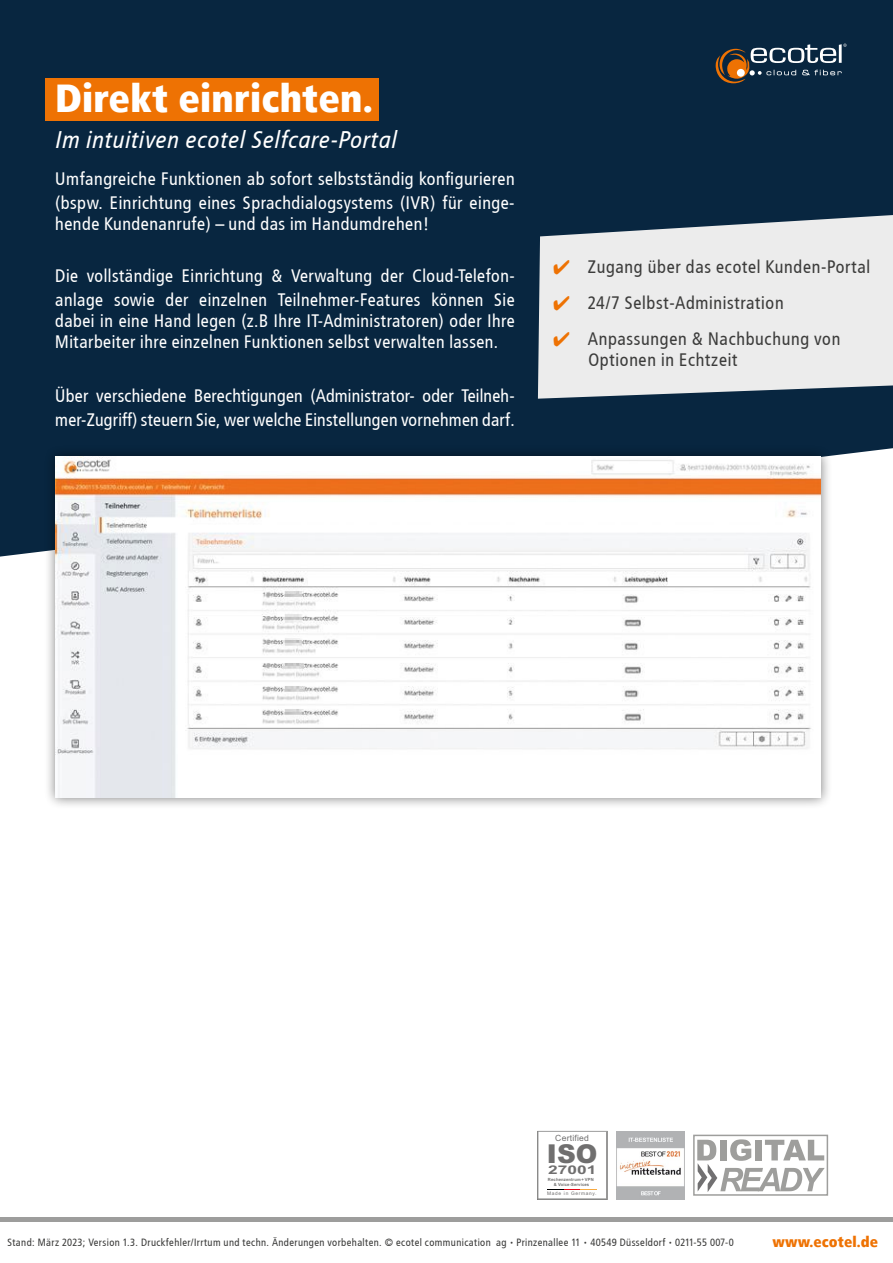
<style>
.page{position:relative;width:893px;height:1263px;background:#fff}
.page>*{position:absolute;margin:0;border:0;box-sizing:border-box;transform-origin:0 0}
.t1{font:900 39px "Transit";color:#fff}
.t2{font:900 25.95px "Arial";color:#706f6f}
.t3{font:italic 24px "Transit";color:#fff}
.t4{font:18px/24px "Transit";letter-spacing:-.01em;color:#fff}
.t5{font:18px/21px "Transit";color:#3c3c3b}
.t6{font:900 15px "Transit";color:#ee7203}
.t7{font:700 12px "Arial";color:#706f6f;scale:1.45 1}
.t8{font:10.5px "Transit";color:#3c3c3b}
.t9{font:8.55px "Arial";letter-spacing:.025em;color:#706f6f}
.t10{font:4.8px "Arial";letter-spacing:.135em;color:#706f6f}
.t11{font:700 4.35px/5.1px "Arial";letter-spacing:.025em;color:#706f6f;text-align:center}
.s1{color:#ee7203}
</style>
<div class="page">
<div style="left:0;top:0;width:893px;height:557px;background:#082640"></div>
<svg style="left:716px;top:44px;width:131px;height:39px;background:#434e56"></svg>
<div style="left:44px;top:445px;width:788px;height:364px;background:#000;opacity:.5"></div>
<img style="left:55px;top:456px;width:766px;height:342px">
<svg style="left:538px;top:215px;width:355px;height:184px;background:#d5d8da"></svg>
<div style="left:45px;top:78px;width:333px;height:42px;background:#ee7203"></div>
<img style="left:617px;top:1131px;width:68px;height:68px">
<svg style="left:547px;top:1189px;width:50px;height:1px"></svg>
<div style="left:538px;top:1131px;width:69px;height:68px;border:1px solid #9d9d9c"></div>
<div style="left:0;top:1217px;width:893px;height:5px;background:#9d9d9c"></div>
<svg style="left:697px;top:1139px;width:128px;height:53px"></svg>
<div style="left:693px;top:1135px;width:135px;height:61px;border:2px solid #9e9e9c"></div>
<h1 class="t1" style="left:55px;top:74px;width:319px">Direkt einrichten.</h1>
<h3 class="t3" style="left:55px;top:126px;width:343px">Im intuitiven ecotel Selfcare-Portal</h3>
<p class="t4" style="left:55px;top:167px;width:462px">Umfangreiche Funktionen ab sofort selbstständig konfigurieren (bspw. Einrichtung eines Sprachdialogsystems (IVR) für einge-</p>
<p class="t4" style="left:55px;top:212px;width:376px">hende Kundenanrufe) – und das im Handumdrehen!</p>
<p class="t4" style="left:55px;top:264px;width:462px">Die vollständige Einrichtung &amp; Verwaltung der Cloud-Telefon&shy;anlage sowie der einzelnen Teilnehmer-Features können Sie</p>
<p class="t4" style="left:55px;top:311px;width:462px;line-height:21px">dabei in eine Hand legen (z.B Ihre IT-Administratoren) oder Ihre<br>Mitarbeiter ihre einzelnen Funktionen selbst verwalten lassen.</p>
<p class="t4" style="left:55px;top:384px;width:462px">Über verschiedene Berechtigungen (Administrator- oder Teilneh&shy;mer-Zugriff) steuern Sie, wer welche Einstellungen vornehmen darf.</p>
<p class="t5" style="left:553px;top:256px;width:319px"><span class="s1">✔</span> Zugang über das ecotel Kunden-Portal</p>
<p class="t5" style="left:553px;top:292px;width:233px"><span class="s1">✔</span> 24/7 Selbst-Administration</p>
<p class="t5" style="left:588px;top:328px;width:254px;text-indent:-36px"><span class="s1">✔</span> Anpassungen &amp; Nachbuchung von<br>Optionen in Echtzeit</p>
<p class="t9" style="left:555px;top:1132px;width:35px">Certified</p>
<h2 class="t2" style="left:547px;top:1135px;width:52px">ISO</h2>
<p class="t7" style="left:548px;top:1161px;width:35px">27001</p>
<p class="t11" style="left:548px;top:1177px;width:47px">Rechenzentrum + VPN &amp; Voice-Services</p>
<p class="t10" style="left:547px;top:1190px;width:51px">Made in Germany.</p>
<p class="t8" style="left:7px;top:1236px;width:728px">Stand: März 2023; Version 1.3. Druckfehler/Irrtum und techn. Änderungen vorbehalten. © ecotel communication ag • Prinzenallee 11 • 40549 Düsseldorf • 0211-55 007-0</p>
<p class="t6" style="left:773px;top:1232px;width:107px">www.ecotel.de</p>
</div>
